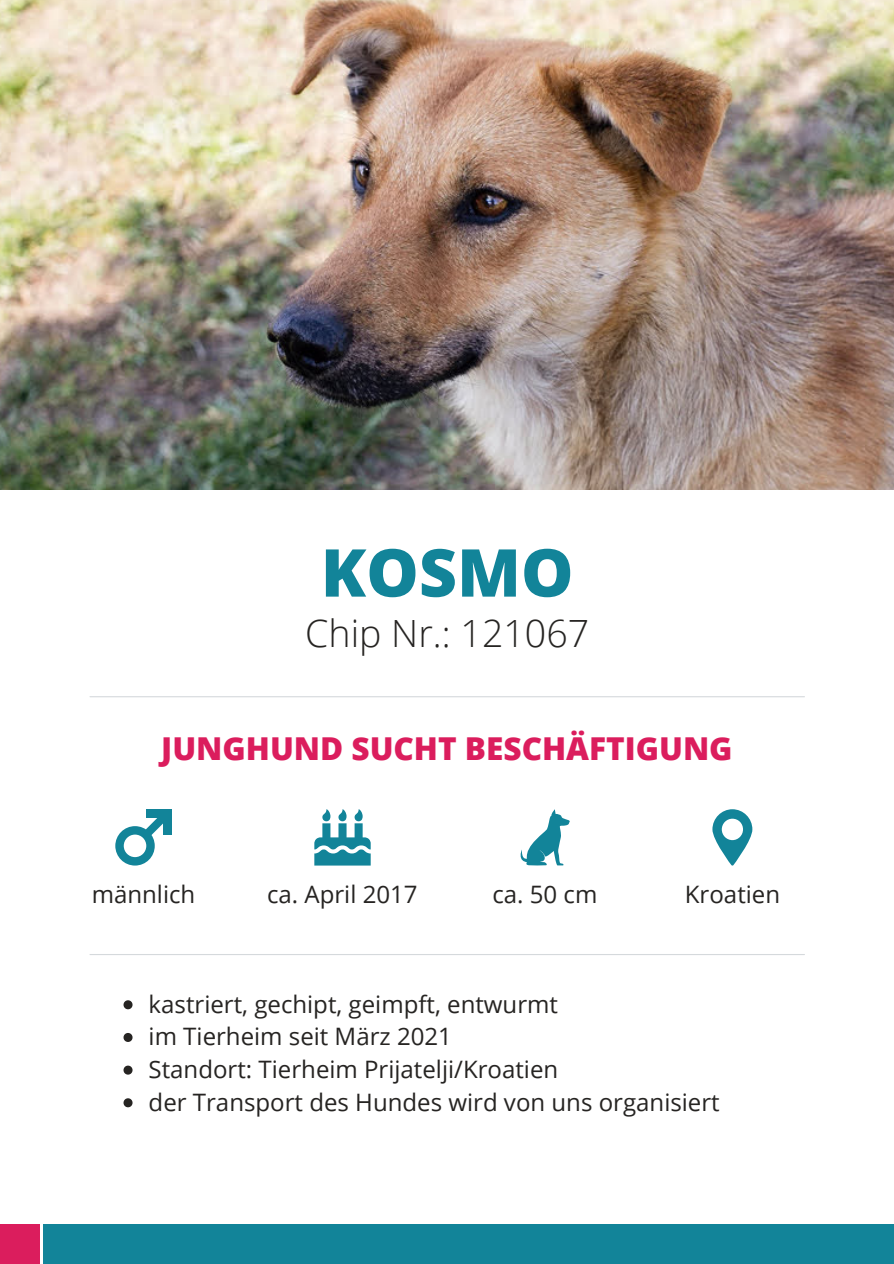
<style>
.page{position:relative;width:894px;height:1264px;background:#fff}
.page>*{position:absolute;margin:0;border:0;box-sizing:border-box;transform-origin:0 0}
.t1{font:800 66px "Open Sans";color:#128499}
.t2{font:300 37.5px "Open Sans";color:#262422}
.t3{font:800 31.5px "Open Sans";color:#db1d5d}
.t4{font:24px "Open Sans";color:#262422}
</style>
<div class="page">
<hr style="left:90px;top:696px;width:714px;height:1px;background:#d5d9dc">
<svg style="left:314px;top:809px;width:56px;height:56px"></svg>
<svg style="left:520px;top:809px;width:50px;height:56px"></svg>
<svg style="left:712px;top:809px;width:40px;height:56px"></svg>
<hr style="left:90px;top:954px;width:714px;height:1px;background:#d5d9dc">
<img style="left:0;top:0;width:893px;height:490px">
<div style="left:44px;top:1223px;width:849px;height:40px;background:#128499"></div>
<svg style="left:123px;top:1000px;width:9px;height:9px"></svg>
<svg style="left:123px;top:1033px;width:9px;height:8px"></svg>
<svg style="left:123px;top:1065px;width:9px;height:9px"></svg>
<svg style="left:123px;top:1098px;width:9px;height:9px"></svg>
<div style="left:0;top:1223px;width:39px;height:40px;background:#db1d5d"></div>
<svg style="left:115px;top:817px;width:57px;height:48px"></svg>
<div style="left:163px;top:809px;width:9px;height:25px;background:#128499"></div>
<div style="left:146px;top:809px;width:26px;height:8px;background:#128499"></div>
<p class="t1" style="left:321px;top:526px;width:254px">KOSMO</p>
<p class="t2" style="left:305px;top:607px;width:285px">Chip Nr.: 121067</p>
<p class="t3" style="left:161px;top:726px;width:572px">JUNGHUND SUCHT BESCHÄFTIGUNG</p>
<p class="t4" style="left:92px;top:877px;width:105px">männlich</p>
<p class="t4" style="left:267px;top:877px;width:152px">ca. April 2017</p>
<p class="t4" style="left:492px;top:877px;width:106px">ca. 50 cm</p>
<p class="t4" style="left:684px;top:877px;width:97px">Kroatien</p>
<p class="t4" style="left:148px;top:987px;width:411px">kastriert, gechipt, geimpft, entwurmt</p>
<p class="t4" style="left:148px;top:1019px;width:305px">im Tierheim seit März 2021</p>
<p class="t4" style="left:148px;top:1052px;width:411px">Standort: Tierheim Prijatelji/Kroatien</p>
<p class="t4" style="left:148px;top:1085px;width:572px">der Transport des Hundes wird von uns organisiert</p>
</div>
